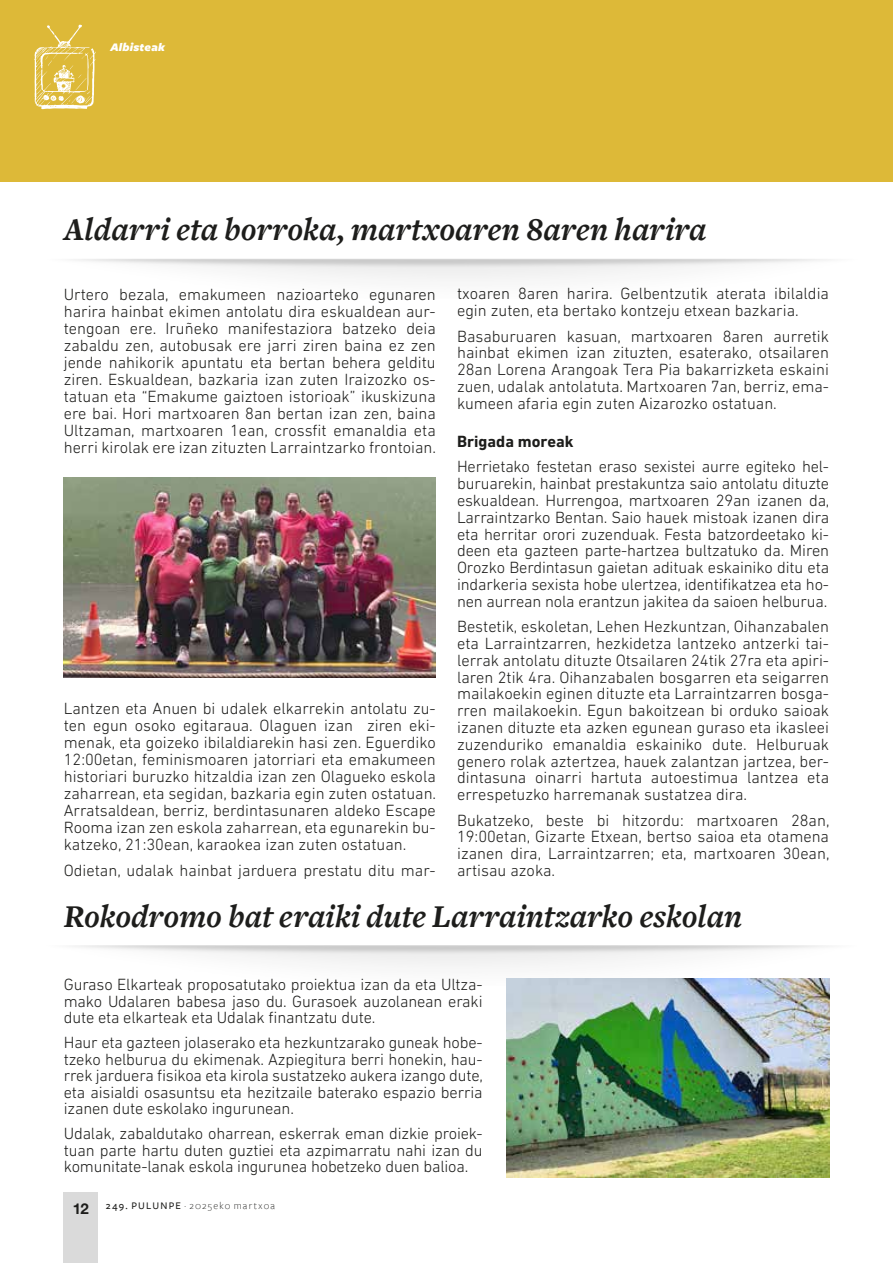
<style>
.page{position:relative;width:893px;height:1263px;background:#fff}
.page>*{position:absolute;margin:0;border:0;box-sizing:border-box;transform-origin:0 0}
.t1{font:italic 700 33px "Freight Text";color:#1d1d1b}
._1-Cuerpo{font:300 16.5px/16.8px "DIN Next LT Pro";color:#1d1d1b;text-align:justify}
._1-Cuerpo_-_Negrita{font:700 16.5px "DIN Next LT Pro";color:#1d1d1b}
.Sekzioa{font:italic 900 12px "Freight Sans Pro";letter-spacing:.02em;color:#fff}
.t2{font:300 10.5px "Freight Sans";letter-spacing:.115em;color:#1d1d1b}
.s1{font-family:"Helvetica Neue LT Std";font-weight:700;font-size:15px}
.s2{font-weight:500}
.s3{font-family:"Freight Sans Medium SC";font-weight:400}
</style>
<div class="page">
<div style="left:64px;top:1192px;width:34px;height:71px;background:#dadada"></div>
<div style="left:0;top:0;width:893px;height:181px;background:#ddb938"></div>
<svg style="left:34px;top:25px;width:62px;height:84px"></svg>
<img style="left:506px;top:978px;width:323px;height:200px">
<img style="left:64px;top:477px;width:372px;height:200px">
<p class="Sekzioa" style="left:110px;top:39px;width:56px">Albisteak</p>
<p class="t1" style="left:64px;top:211px;width:644px">Aldarri eta borroka, martxoaren 8aren harira</p>
<p class="_1-Cuerpo" style="left:64px;top:285px;width:374px">Urtero bezala, emakumeen nazioarteko egunaren harira hainbat ekimen antolatu dira eskualdean aur&shy;tengoan ere. Iruñeko manifestaziora batzeko deia zabaldu zen, autobusak ere jarri ziren baina ez zen jende nahikorik apuntatu eta bertan behera gelditu ziren. Eskualdean, bazkaria izan zuten Iraizozko os&shy;tatuan eta “Emakume gaiztoen istorioak” ikuskizuna ere bai. Hori martxoaren 8an bertan izan zen, baina Ultzaman, martxoaren 1ean, crossfit emanaldia eta herri kirolak ere izan zituzten Larraintzarko frontoian.</p>
<p class="_1-Cuerpo" style="left:64px;top:699px;width:374px">Lantzen eta Anuen bi udalek elkarrekin antolatu zu&shy;ten egun osoko egitaraua. Olaguen izan ziren eki&shy;menak, eta goizeko ibilaldiarekin hasi zen. Eguerdiko 12:00etan, feminismoaren jatorriari eta emakumeen historiari buruzko hitzaldia izan zen Olagueko eskola zaharrean, eta segidan, bazkaria egin zuten ostatuan.<br>Arratsaldean, berriz, berdintasunaren aldeko Escape Rooma izan zen eskola zaharrean, eta egunarekin bu&shy;katzeko, 21:30ean, karaokea izan zuten ostatuan.</p>
<p class="_1-Cuerpo" style="left:64px;top:862px;width:374px">Odietan, udalak hainbat jarduera prestatu ditu mar-</p>
<p class="_1-Cuerpo" style="left:457px;top:285px;width:373px">txoaren 8aren harira. Gelbentzutik aterata ibilaldia egin zuten, eta bertako kontzeju etxean bazkaria.</p>
<p class="_1-Cuerpo" style="left:457px;top:327px;width:374px">Basaburuaren kasuan, martxoaren 8aren aurretik hainbat ekimen izan zituzten, esaterako, otsailaren 28an Lorena Arangoak Tera Pia bakarrizketa eskaini zuen, udalak antolatuta. Martxoaren 7an, berriz, ema&shy;kumeen afaria egin zuten Aizarozko ostatuan.</p>
<p class="_1-Cuerpo_-_Negrita" style="left:457px;top:432px;width:118px">Brigada moreak</p>
<p class="_1-Cuerpo" style="left:457px;top:458px;width:374px">Herrietako festetan eraso sexistei aurre egiteko hel&shy;buruarekin, hainbat prestakuntza saio antolatu dituzte eskualdean. Hurrengoa, martxoaren 29an izanen da, Larraintzarko Bentan. Saio hauek mistoak izanen dira eta herritar orori zuzenduak. Festa batzordeetako ki&shy;deen eta gazteen parte-hartzea bultzatuko da. Miren Orozko Berdintasun gaietan adituak eskainiko ditu eta indarkeria sexista hobe ulertzea, identifikatzea eta ho&shy;nen aurrean nola erantzun jakitea da saioen helburua.</p>
<p class="_1-Cuerpo" style="left:457px;top:618px;width:374px">Bestetik, eskoletan, Lehen Hezkuntzan, Oihanzabalen eta Larraintzarren, hezkidetza lantzeko antzerki tai&shy;lerrak antolatu dituzte Otsailaren 24tik 27ra eta apiri&shy;laren 2tik 4ra. Oihanzabalen bosgarren eta seigarren mailakoekin eginen dituzte eta Larraintzarren bosga&shy;rren mailakoekin. Egun bakoitzean bi orduko saioak izanen dituzte eta azken egunean guraso eta ikasleei zuzenduriko emanaldia eskainiko dute. Helburuak genero rolak aztertzea, hauek zalantzan jartzea, ber&shy;dintasuna oinarri hartuta autoestimua lantzea eta errespetuzko harremanak sustatzea dira.</p>
<p class="_1-Cuerpo" style="left:457px;top:811px;width:374px">Bukatzeko, beste bi hitzordu: martxoaren 28an, 19:00etan, Gizarte Etxean, bertso saioa eta otamena izanen dira, Larraintzarren; eta, martxoaren 30ean, artisau azoka.</p>
<p class="t1" style="left:64px;top:898px;width:680px">Rokodromo bat eraiki dute Larraintzarko eskolan</p>
<p class="_1-Cuerpo" style="left:64px;top:976px;width:420px">Guraso Elkarteak proposatutako proiektua izan da eta Ultza&shy;mako Udalaren babesa jaso du. Gurasoek auzolanean eraki dute eta elkarteak eta Udalak finantzatu dute.</p>
<p class="_1-Cuerpo" style="left:64px;top:1034px;width:421px">Haur eta gazteen jolaserako eta hezkuntzarako guneak hobe&shy;tzeko helburua du ekimenak. Azpiegitura berri honekin, hau&shy;rrek jarduera fisikoa eta kirola sustatzeko aukera izango dute, eta aisialdi osasuntsu eta hezitzaile baterako espazio berria izanen dute eskolako ingurunean.</p>
<p class="_1-Cuerpo" style="left:64px;top:1125px;width:420px">Udalak, zabaldutako oharrean, eskerrak eman dizkie proiek&shy;tuan parte hartu duten guztiei eta azpimarratu nahi izan du komunitate-lanak eskola ingurunea hobetzeko duen balioa.</p>
<p class="t2" style="left:73px;top:1200px;width:204px"><span class="s1">12</span> <span class="s2">249.</span> <span class="s3">PULUNPE</span> · 2025eko martxoa</p>
</div>
